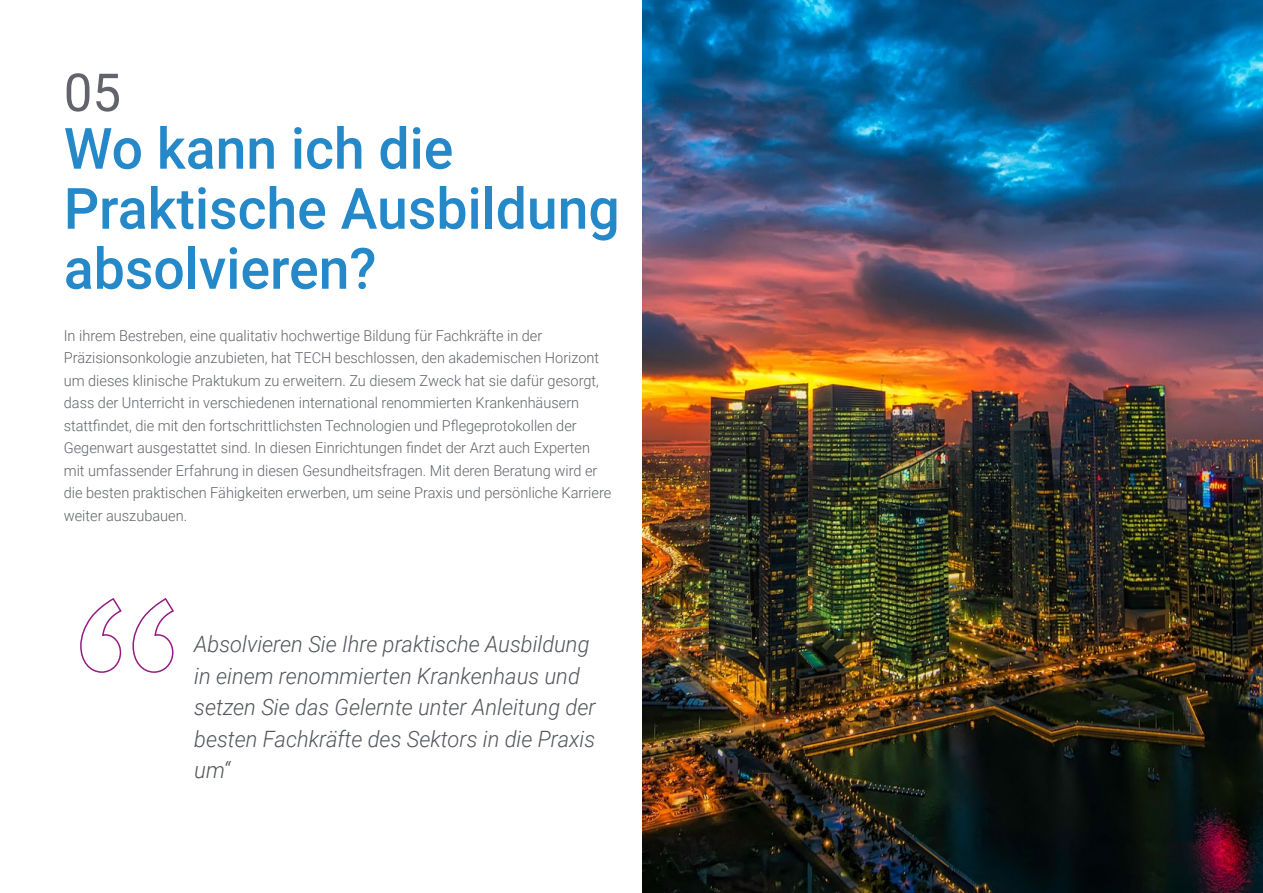
<style>
.page{position:relative;width:1263px;height:893px;background:#fff}
.page>*{position:absolute;margin:0;border:0;box-sizing:border-box;transform-origin:0 0}
.t1{font:500 57px/60px "Roboto";color:#2488c9}
.t2{font:52.5px "Roboto";color:#61646a}
.t3{font:italic 300 22.5px/31.5px "Roboto";color:#52555b}
.t4{font:300 15px/22.5px "Roboto";color:#61646a}
</style>
<div class="page">
<svg style="left:80px;top:598px;width:94px;height:75px"></svg>
<img style="left:642px;top:0;width:621px;height:893px">
<h2 class="t2" style="left:64px;top:56px;width:59px">05</h2>
<h1 class="t1" style="left:64px;top:116px;width:557px">Wo kann ich die<br>Praktische Ausbildung absolvieren?</h1>
<p class="t4" style="left:64px;top:324px;width:549px">In ihrem Bestreben, eine qualitativ hochwertige Bildung für Fachkräfte in der Präzisionsonkologie anzubieten, hat TECH beschlossen, den akademischen Horizont um dieses klinische Praktukum zu erweitern. Zu diesem Zweck hat sie dafür gesorgt, dass der Unterricht in verschiedenen international renommierten Krankenhäusern stattfindet, die mit den fortschrittlichsten Technologien und Pflegeprotokollen der Gegenwart ausgestattet sind. In diesen Einrichtungen findet der Arzt auch Experten mit umfassender Erfahrung in diesen Gesundheitsfragen. Mit deren Beratung wird er die besten praktischen Fähigkeiten erwerben, um seine Praxis und persönliche Karriere weiter auszubauen.</p>
<h3 class="t3" style="left:194px;top:628px;width:403px">Absolvieren Sie Ihre praktische Ausbildung in einem renommierten Krankenhaus und setzen Sie das Gelernte unter Anleitung der besten Fachkräfte des Sektors in die Praxis um“</h3>
</div>
